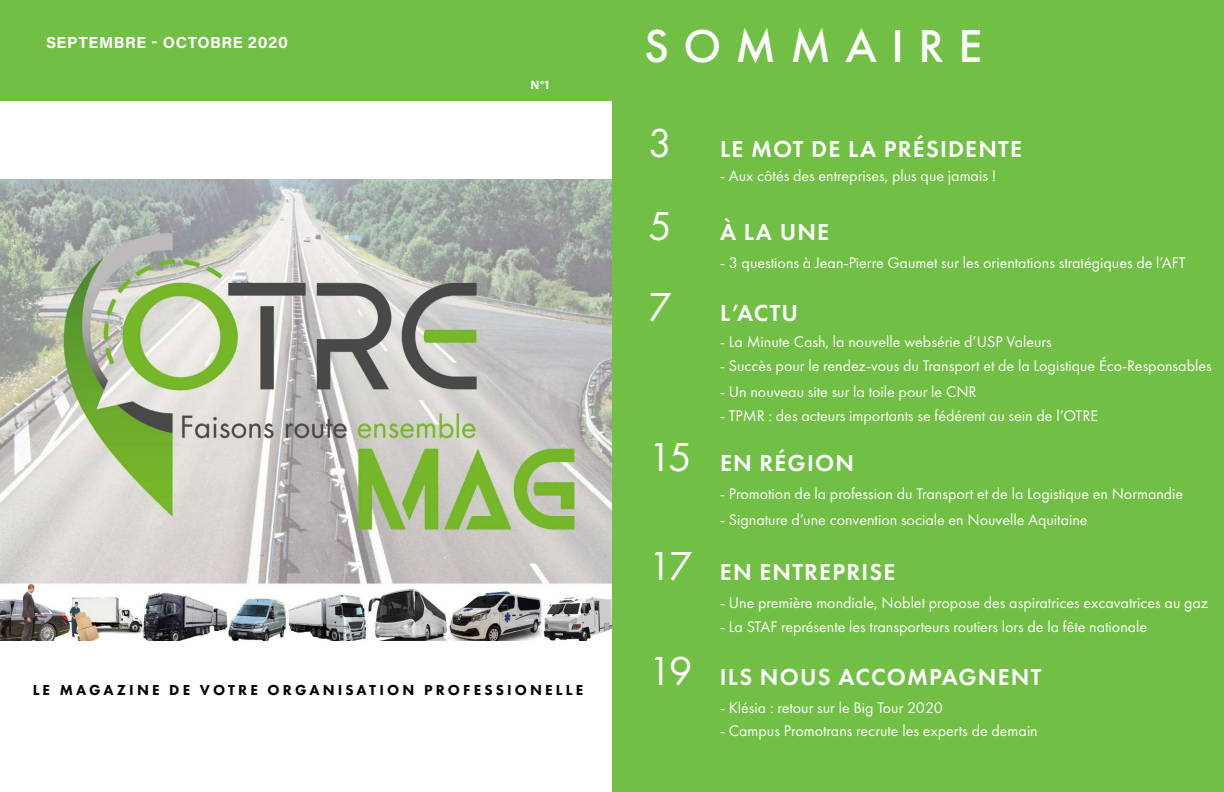
<style>
.page{position:relative;width:1224px;height:792px;background:#fff}
.page>*{position:absolute;margin:0;border:0;box-sizing:border-box;transform-origin:0 0}
.t1{font:500 48px "Futura PT";letter-spacing:.3em;color:#fff}
.t2{font:600 24px "Futura PT";letter-spacing:.05em;color:#fff}
.t3{font:16px "Futura PT";color:#fff}
.t4{font:700 16px "Acumin Pro";letter-spacing:.04em;color:#fff}
.t5{font:800 15px "Futura PT";letter-spacing:.21em;color:#000}
.t6{font:700 12px "Acumin Pro";color:#fff}
.s1{font-weight:400;font-size:42px}
</style>
<div class="page">
<div style="left:612px;top:0;width:612px;height:792px;background:#71bf44"></div>
<div style="left:0;top:0;width:612px;height:100px;background:#71bf44"></div>
<img style="left:0;top:179px;width:612px;height:462px">
<p class="t4" style="left:46px;top:31px;width:243px">SEPTEMBRE - OCTOBRE 2020</p>
<p class="t6" style="left:530px;top:76px;width:21px">N°1</p>
<p class="t5" style="left:33px;top:681px;width:552px">LE MAGAZINE DE VOTRE ORGANISATION PROFESSIONELLE</p>
<h1 class="t1" style="left:644px;top:17px;width:340px">SOMMAIRE</h1>
<h2 class="t2" style="left:648px;top:134px;width:376px"><span class="s1">3</span> LE MOT DE LA PRÉSIDENTE</h2>
<p class="t3" style="left:720px;top:166px;width:278px">- Aux côtés des entreprises, plus que jamais !</p>
<h2 class="t2" style="left:648px;top:217px;width:183px"><span class="s1">5</span> À LA UNE</h2>
<p class="t3" style="left:720px;top:253px;width:467px">- 3 questions à Jean-Pierre Gaumet sur les orientations stratégiques de l’AFT</p>
<h2 class="t2" style="left:648px;top:298px;width:152px"><span class="s1">7</span> L’ACTU</h2>
<p class="t3" style="left:720px;top:332px;width:333px">- La Minute Cash, la nouvelle websérie d’USP Valeurs</p>
<p class="t3" style="left:720px;top:356px;width:493px">- Succès pour le rendez-vous du Transport et de la Logistique Éco-Responsables</p>
<p class="t3" style="left:720px;top:382px;width:258px">- Un nouveau site sur la toile pour le CNR</p>
<p class="t3" style="left:720px;top:406px;width:380px">- TPMR : des acteurs importants se fédérent au sein de l’OTRE</p>
<h2 class="t2" style="left:648px;top:448px;width:208px"><span class="s1">15</span> EN RÉGION</h2>
<p class="t3" style="left:720px;top:484px;width:465px">- Promotion de la profession du Transport et de la Logistique en Normandie</p>
<p class="t3" style="left:720px;top:510px;width:369px">- Signature d’une convention sociale en Nouvelle Aquitaine</p>
<h2 class="t2" style="left:648px;top:557px;width:249px"><span class="s1">17</span> EN ENTREPRISE</h2>
<p class="t3" style="left:720px;top:593px;width:490px">- Une première mondiale, Noblet propose des aspiratrices excavatrices au gaz</p>
<p class="t3" style="left:720px;top:617px;width:429px">- La STAF représente les transporteurs routiers lors de la fête nationale</p>
<h2 class="t2" style="left:648px;top:662px;width:395px"><span class="s1">19</span> ILS NOUS ACCOMPAGNENT</h2>
<p class="t3" style="left:720px;top:698px;width:224px">- Klésia : retour sur le Big Tour 2020</p>
<p class="t3" style="left:720px;top:721px;width:319px">- Campus Promotrans recrute les experts de demain</p>
</div>
